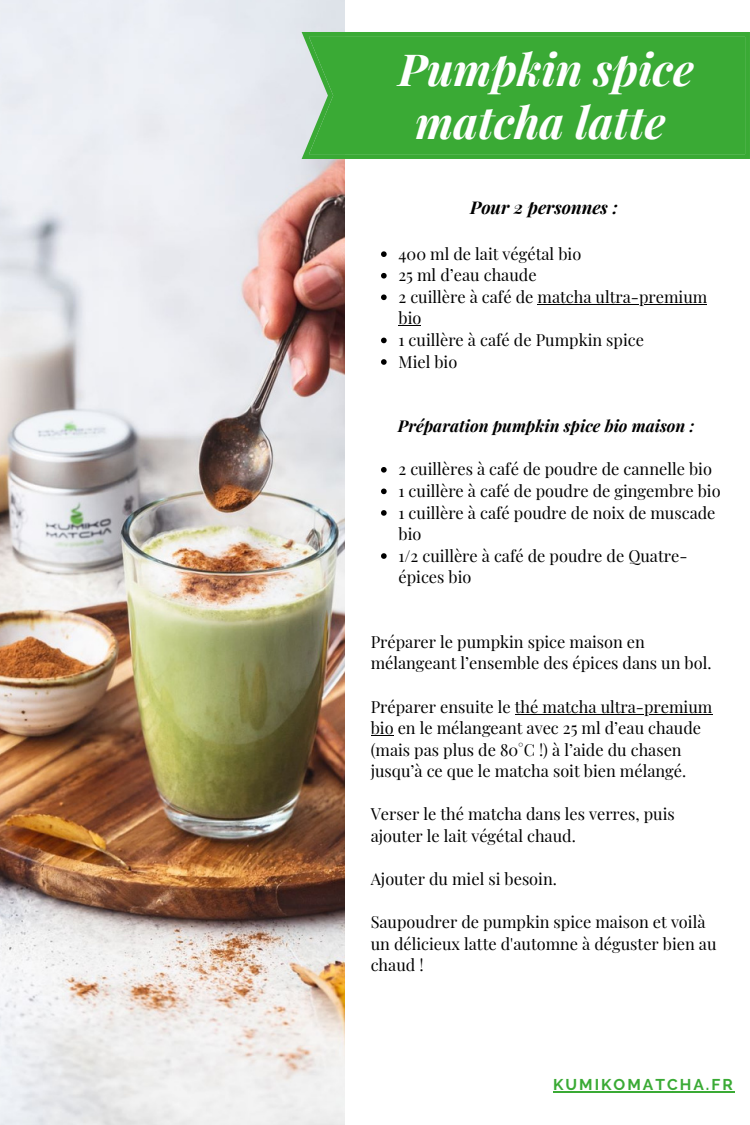
<style>
.page{position:relative;width:750px;height:1125px;background:#fff}
.page>*{position:absolute;margin:0;border:0;box-sizing:border-box;transform-origin:0 0}
.t1{font:italic 700 44.25px/53.5px "Playfair Display";color:#fff;text-align:center}
.t2{font:italic 700 17.62px "Playfair Display";color:#000}
.t3{font:16.38px/21.5px "Playfair Display";color:#000}
.t4{font:italic 700 16.38px "Playfair Display";color:#000}
.t5{font:700 15.62px "Raleway";letter-spacing:.13em;color:#3aaa35}
</style>
<div class="page">
<img style="left:0;top:0;width:344px;height:1125px">
<div style="left:302px;top:32px;width:448px;height:127px;background:#3aaa35"></div>
<svg style="left:381px;top:251px;width:6px;height:6px"></svg>
<svg style="left:381px;top:273px;width:6px;height:6px"></svg>
<svg style="left:381px;top:294px;width:6px;height:6px"></svg>
<hr style="left:538px;top:304px;width:169px;height:1px;background:#000">
<svg style="left:398px;top:325px;width:23px;height:1px"></svg>
<svg style="left:381px;top:338px;width:6px;height:5px"></svg>
<svg style="left:381px;top:359px;width:6px;height:6px"></svg>
<svg style="left:381px;top:467px;width:6px;height:6px"></svg>
<svg style="left:381px;top:489px;width:6px;height:5px"></svg>
<svg style="left:381px;top:510px;width:6px;height:6px"></svg>
<svg style="left:381px;top:553px;width:6px;height:6px"></svg>
<hr style="left:515px;top:714px;width:197px;height:1px;background:#000">
<svg style="left:371px;top:735px;width:23px;height:1px"></svg>
<hr style="left:553px;top:1091px;width:182px;height:1px;background:#3aaa35">
<p class="t1" style="left:399px;top:41px;width:297px">Pumpkin spice matcha latte</p>
<p class="t2" style="left:470px;top:195px;width:149px">Pour 2 personnes :</p>
<p class="t3" style="left:398px;top:242px;width:184px">400 ml de lait végétal bio</p>
<p class="t3" style="left:398px;top:264px;width:140px">25 ml d’eau chaude</p>
<p class="t3" style="left:398px;top:285px;width:310px">2 cuillère à café de matcha ultra-premium bio</p>
<p class="t3" style="left:398px;top:328px;width:247px">1 cuillère à café de Pumpkin spice</p>
<p class="t3" style="left:398px;top:350px;width:60px">Miel bio</p>
<p class="t4" style="left:398px;top:415px;width:298px">Préparation pumpkin spice bio maison :</p>
<p class="t3" style="left:398px;top:458px;width:315px">2 cuillères à café de poudre de cannelle bio</p>
<p class="t3" style="left:398px;top:479px;width:324px">1 cuillère à café de poudre de gingembre bio</p>
<p class="t3" style="left:398px;top:501px;width:319px">1 cuillère à café poudre de noix de muscade bio</p>
<p class="t3" style="left:398px;top:544px;width:291px">1/2 cuillère à café de poudre de Quatre&shy;épices bio</p>
<p class="t3" style="left:371px;top:630px;width:342px">Préparer le pumpkin spice maison en mélangeant l’ensemble des épices dans un bol.</p>
<p class="t3" style="left:371px;top:695px;width:343px">Préparer ensuite le thé matcha ultra-premium bio en le mélangeant avec 25 ml d’eau chaude (mais pas plus de 80°C !) à l’aide du chasen jusqu’à ce que le matcha soit bien mélangé.</p>
<p class="t3" style="left:371px;top:803px;width:306px">Verser le thé matcha dans les verres, puis ajouter le lait végétal chaud.</p>
<p class="t3" style="left:371px;top:868px;width:188px">Ajouter du miel si besoin.</p>
<p class="t3" style="left:371px;top:911px;width:347px">Saupoudrer de pumpkin spice maison et voilà un délicieux latte d'automne à déguster bien au chaud !</p>
<p class="t5" style="left:553px;top:1076px;width:181px">KUMIKOMATCHA.FR</p>
</div>
